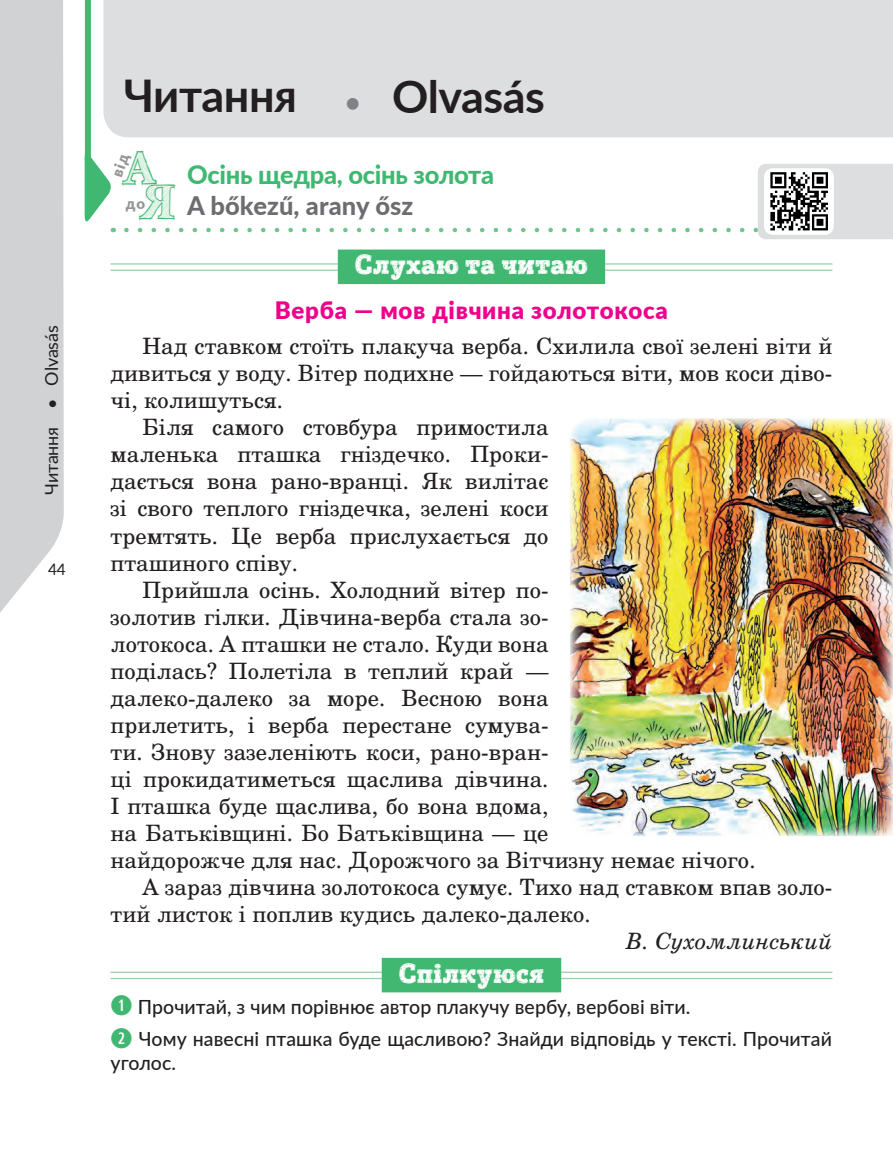
<style>
.page{position:relative;width:893px;height:1149px;background:#fff}
.page>*{position:absolute;margin:0;border:0;box-sizing:border-box;transform-origin:0 0}
.t1{font:700 49.95px "Archistico";color:#40b872;scale:.87 1}
.t2{font:700 45px "Lato";letter-spacing:-.01em;color:#231f20}
.t3{font:27px "Posterizer KG Sketch";letter-spacing:.005em;color:#fff}
.t4{font:800 25.5px "Lato";letter-spacing:-.01em;color:#40b872}
.t5{font:800 25.5px "Lato";letter-spacing:.005em;color:#6c6d70}
.t6{font:900 24px "Lato";letter-spacing:.03em;color:#ed028c}
.t7{font:22.5px "Te X Gyre Schola";letter-spacing:.005em;color:#231f20}
.t8{font:italic 22.5px "Te X Gyre Schola";letter-spacing:.005em;color:#231f20}
.t9{font:500 19.5px/32.4px "Lato";letter-spacing:.005em;color:#231f20}
.t10{font:18px "Lato";letter-spacing:-.01em;color:#231f20}
.t11{font:15.75px "Lato";color:#231f20}
.t12{font:900 15px "Lato";color:#939598}
.s1{font-weight:500;font-size:30px;color:#808285}
</style>
<div class="page">
<svg style="left:111px;top:264px;width:721px;height:5px"></svg>
<hr style="left:111px;top:263px;width:721px;height:1px;background:#96d0a5">
<hr style="left:111px;top:269px;width:721px;height:2px;background:#96d0a5">
<div style="left:338px;top:249px;width:267px;height:35px;background:#40b872"></div>
<svg style="left:111px;top:972px;width:721px;height:5px"></svg>
<hr style="left:111px;top:971px;width:721px;height:1px;background:#96d0a5">
<hr style="left:111px;top:977px;width:721px;height:1px;background:#96d0a5">
<div style="left:382px;top:957px;width:179px;height:35px;background:#40b872"></div>
<div style="left:85px;top:0;width:6px;height:216px;background:#40b872"></div>
<img style="left:570px;top:418px;width:323px;height:418px">
<div style="left:103px;top:0;width:790px;height:137px;background:#dddee0"></div>
<svg style="left:0;top:0;width:64px;height:613px;background:#d4d5d7"></svg>
<svg style="left:85px;top:149px;width:808px;height:90px"></svg>
<p class="t10" style="left:39px;top:495px;width:171px;rotate:-90deg">Читання • Olvasás</p>
<p class="t11" style="left:48px;top:558px;width:19px">44</p>
<h2 class="t2" style="left:124px;top:63px;width:423px">Читання <span class="s1">•</span> Olvasás</h2>
<h1 class="t1" style="left:122px;top:138px;width:42px">A</h1>
<p class="t12" style="left:126px;top:192px;width:21px">до</p>
<p class="t4" style="left:187px;top:156px;width:309px">Осінь щедра, осінь золота</p>
<p class="t5" style="left:187px;top:187px;width:228px">A bőkezű, arany ősz</p>
<p class="t3" style="left:355px;top:247px;width:235px">Слухаю та читаю</p>
<p class="t6" style="left:275px;top:292px;width:394px">Верба — мов дівчина золотокоса</p>
<p class="t7" style="left:142px;top:329px;width:691px">Над ставком стоїть плакуча верба. Схилила свої зелені віти й</p>
<p class="t7" style="left:111px;top:356px;width:723px">дивиться у воду. Вітер подихне — гойдаються віти, мов коси діво-</p>
<p class="t7" style="left:111px;top:383px;width:174px">чі, колишуться.</p>
<p class="t7" style="left:142px;top:410px;width:408px">Біля самого стовбура примостила</p>
<p class="t7" style="left:111px;top:437px;width:439px">маленька пташка гніздечко. Проки-</p>
<p class="t7" style="left:111px;top:464px;width:439px">дається вона рано-вранці. Як вилітає</p>
<p class="t7" style="left:111px;top:491px;width:439px">зі свого теплого гніздечка, зелені коси</p>
<p class="t7" style="left:111px;top:518px;width:439px">тремтять. Це верба прислухається до</p>
<p class="t7" style="left:111px;top:545px;width:189px">пташиного співу.</p>
<p class="t7" style="left:142px;top:572px;width:408px">Прийшла осінь. Холодний вітер по-</p>
<p class="t7" style="left:111px;top:599px;width:439px">золотив гілки. Дівчина-верба стала зо-</p>
<p class="t7" style="left:111px;top:626px;width:439px">лотокоса. А пташки не стало. Куди вона</p>
<p class="t7" style="left:111px;top:653px;width:439px">поділась? Полетіла в теплий край —</p>
<p class="t7" style="left:111px;top:680px;width:439px">далеко-далеко за море. Весною вона</p>
<p class="t7" style="left:111px;top:707px;width:439px">прилетить, і верба перестане сумува-</p>
<p class="t7" style="left:111px;top:734px;width:439px">ти. Знову зазеленіють коси, рано-вран-</p>
<p class="t7" style="left:111px;top:761px;width:439px">ці прокидатиметься щаслива дівчина.</p>
<p class="t7" style="left:111px;top:788px;width:439px">І пташка буде щаслива, бо вона вдома,</p>
<p class="t7" style="left:111px;top:815px;width:439px">на Батьківщині. Бо Батьківщина — це</p>
<p class="t7" style="left:111px;top:842px;width:646px">найдорожче для нас. Дорожчого за Вітчизну немає нічого.</p>
<p class="t7" style="left:142px;top:869px;width:691px">А зараз дівчина золотокоса сумує. Тихо над ставком впав золо-</p>
<p class="t7" style="left:111px;top:896px;width:482px">тий листок і поплив кудись далеко-далеко.</p>
<p class="t8" style="left:626px;top:923px;width:208px">В. Сухомлинський</p>
<p class="t3" style="left:399px;top:955px;width:147px">Спілкуюся</p>
<p class="t9" style="left:138px;top:989px;width:696px">Прочитай, з чим порівнює автор плакучу вербу, вербові віти.<br>Чому навесні пташка буде щасливою? Знайди відповідь у тексті. Прочитай</p>
<p class="t9" style="left:111px;top:1045px;width:67px">уголос.</p>
</div>
